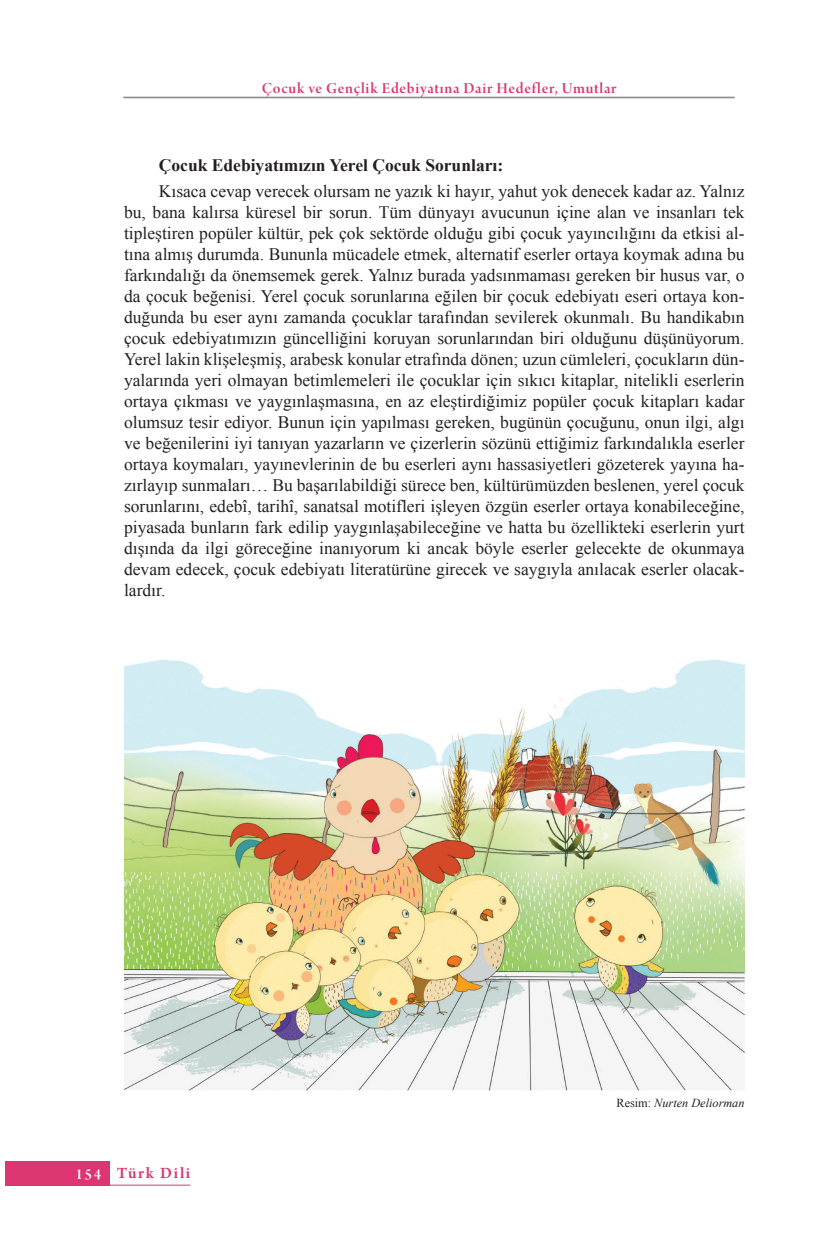
<style>
.page{position:relative;width:819px;height:1241px;background:#fff}
.page>*{position:absolute;margin:0;border:0;box-sizing:border-box;transform-origin:0 0}
.t1{font:17.5px/21px "Times New Roman";color:#231f20;text-align:justify}
.t2{font:700 17.5px "Times New Roman";color:#231f20}
.t3{font:600 16.62px "Arno Pro";letter-spacing:.1em;color:#dd3472}
.t4{font:16.1px "Arno Pro Smbd Display";letter-spacing:.045em;color:#dd3472}
.t5{font:italic 12.25px "Times New Roman";color:#231f20}
.s1{font-family:"Arno Pro Smbd Display";font-weight:400;font-size:16.1px;color:#fff}
.s2{font-style:normal}
</style>
<div class="page">
<hr style="left:123px;top:97px;width:611px;height:1px;background:#808285">
<div style="left:5px;top:1160px;width:104px;height:25px;background:#dd3472"></div>
<hr style="left:109px;top:1184px;width:81px;height:1px;background:#dd3472">
<img style="left:124px;top:659px;width:620px;height:432px">
<p class="t4" style="left:262px;top:79px;width:356px">Çocuk ve Gençlik Edebiyatına Dair Hedefler, Umutlar</p>
<p class="t2" style="left:159px;top:153px;width:346px">Çocuk Edebiyatımızın Yerel Çocuk Sorunları:</p>
<p class="t1" style="left:124px;top:180px;width:622px;text-indent:35px">Kısaca cevap verecek olursam ne yazık ki hayır, yahut yok denecek kadar az. Yalnız bu, bana kalırsa küresel bir sorun. Tüm dünyayı avucunun içine alan ve insanları tek tipleştiren popüler kültür, pek çok sektörde olduğu gibi çocuk yayıncılığını da etkisi al&shy;tına almış durumda. Bununla mücadele etmek, alternatif eserler ortaya koymak adına bu farkındalığı da önemsemek gerek. Yalnız burada yadsınmaması gereken bir husus var, o da çocuk beğenisi. Yerel çocuk sorunlarına eğilen bir çocuk edebiyatı eseri ortaya kon&shy;duğunda bu eser aynı zamanda çocuklar tarafından sevilerek okunmalı. Bu handikabın çocuk edebiyatımızın güncelliğini koruyan sorunlarından biri olduğunu düşünüyorum.<br>Yerel lakin klişeleşmiş, arabesk konular etrafında dönen; uzun cümleleri, çocukların dün&shy;yalarında yeri olmayan betimlemeleri ile çocuklar için sıkıcı kitaplar, nitelikli eserlerin ortaya çıkması ve yaygınlaşmasına, en az eleştirdiğimiz popüler çocuk kitapları kadar olumsuz tesir ediyor. Bunun için yapılması gereken, bugünün çocuğunu, onun ilgi, algı ve beğenilerini iyi tanıyan yazarların ve çizerlerin sözünü ettiğimiz farkındalıkla eserler ortaya koymaları, yayınevlerinin de bu eserleri aynı hassasiyetleri gözeterek yayına ha&shy;zırlayıp sunmaları… Bu başarılabildiği sürece ben, kültürümüzden beslenen, yerel çocuk sorunlarını, edebî, tarihî, sanatsal motifleri işleyen özgün eserler ortaya konabileceğine, piyasada bunların fark edilip yaygınlaşabileceğine ve hatta bu özellikteki eserlerin yurt dışında da ilgi göreceğine inanıyorum ki ancak böyle eserler gelecekte de okunmaya devam edecek, çocuk edebiyatı literatürüne girecek ve saygıyla anılacak eserler olacak&shy;lardır.</p>
<p class="t3" style="left:75px;top:1163px;width:116px"><span class="s1">154</span> Türk Dili</p>
<p class="t5" style="left:616px;top:1094px;width:129px"><span class="s2">Resim:</span> Nurten Deliorman</p>
</div>
